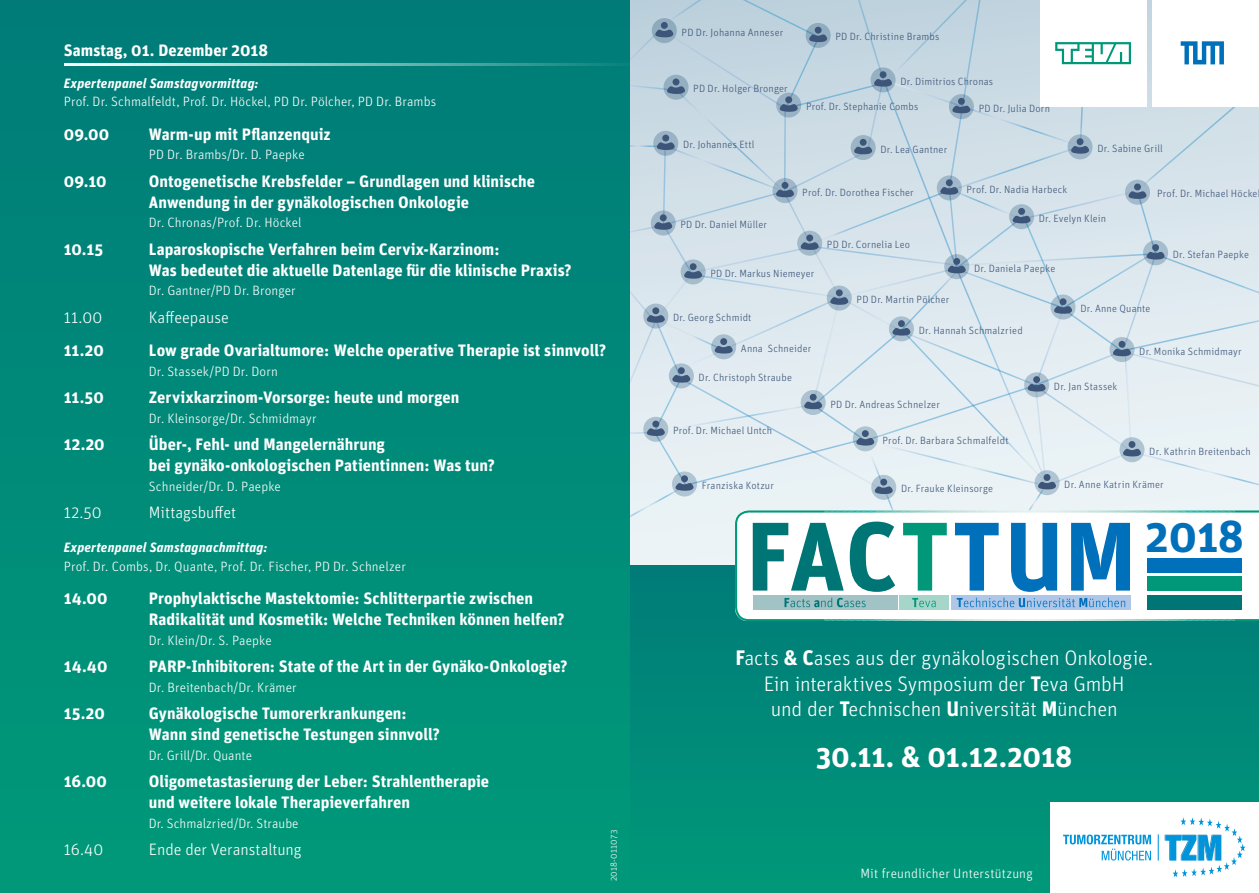
<style>
.page{position:relative;width:1259px;height:893px;background:#fff}
.page>*{position:absolute;margin:0;border:0;box-sizing:border-box;transform-origin:0 0}
.t1{font:700 44.7px "Unit OT";color:#0070ba}
.t2{font:700 29.4px "Unit OT";letter-spacing:-.005em;color:#fff}
.t3{font:300 21px/25.5px "Unit OT";letter-spacing:-.01em;color:#fff;text-align:center}
.t4{font:700 16.5px/21px "Unit OT";color:#fff}
.t5{font:300 16.5px "Unit OT";color:#fff}
.Name_0_6{font:300 13.5px "Unit Pro";letter-spacing:.01em;color:#fff}
.Refs{font:300 13.5px "Unit Pro";letter-spacing:.005em;color:#fff}
.TAg{font:italic 700 13.5px "Unit Pro";letter-spacing:.015em;color:#fff}
.t6{font:300 13.5px "Unit OT";letter-spacing:.015em;color:#fff}
.TAg-2{font:300 13.5px "Unit Pro";letter-spacing:.01em;color:#fff}
.t7{font:300 10.5px "Unit OT";letter-spacing:.015em;color:#3d5578}
.t8{font:300 9px "Unit OT";letter-spacing:.025em;color:#fff}
.s1{font-weight:700}
</style>
<div class="page">
<div style="left:617px;top:566px;width:642px;height:327px;background:#008b79"></div>
<div style="left:0;top:0;width:629px;height:893px;background:linear-gradient(to bottom,#007b78,#009979)"></div>
<hr style="left:64px;top:64px;width:575px;height:2px;background:#fff">
<svg style="left:599px;top:0;width:660px;height:621px"></svg>
<div style="left:1050px;top:803px;width:209px;height:90px;background:#fff"></div>
<svg style="left:1164px;top:817px;width:81px;height:60px"></svg>
<svg style="left:1063px;top:834px;width:88px;height:26px"></svg>
<svg style="left:1157px;top:834px;width:1px;height:27px"></svg>
<p class="t4" style="left:64px;top:39px;width:206px">Samstag, 01. Dezember 2018</p>
<p class="TAg" style="left:64px;top:73px;width:196px">Expertenpanel Samstagvormittag:</p>
<p class="Refs" style="left:64px;top:93px;width:374px">Prof. Dr. Schmalfeldt, Prof. Dr. Höckel, PD Dr. Pölcher, PD Dr. Brambs</p>
<p class="t4" style="left:64px;top:123px;width:47px">09.00</p>
<p class="t4" style="left:149px;top:123px;width:183px">Warm-up mit Pflanzenquiz</p>
<p class="TAg-2" style="left:149px;top:146px;width:157px">PD Dr. Brambs/Dr. D. Paepke</p>
<p class="t4" style="left:64px;top:170px;width:44px">09.10</p>
<p class="t4" style="left:149px;top:170px;width:388px">Ontogenetische Krebsfelder – Grundlagen und klinische<br>Anwendung in der gynäkologischen Onkologie</p>
<p class="Name_0_6" style="left:149px;top:214px;width:154px">Dr. Chronas/Prof. Dr. Höckel</p>
<p class="t4" style="left:64px;top:238px;width:41px">10.15</p>
<p class="t4" style="left:149px;top:238px;width:424px">Laparoskopische Verfahren beim Cervix-Karzinom:<br>Was bedeutet die aktuelle Datenlage für die klinische Praxis?</p>
<p class="Name_0_6" style="left:149px;top:282px;width:148px">Dr. Gantner/PD Dr. Bronger</p>
<p class="t5" style="left:64px;top:307px;width:40px">11.00</p>
<p class="t5" style="left:149px;top:307px;width:82px">Kaffeepause</p>
<p class="t4" style="left:64px;top:340px;width:42px">11.20</p>
<p class="t4" style="left:149px;top:340px;width:459px">Low grade Ovarialtumore: Welche operative Therapie ist sinnvoll?</p>
<p class="Name_0_6" style="left:149px;top:362px;width:130px">Dr. Stassek/PD Dr. Dorn</p>
<p class="t4" style="left:64px;top:387px;width:41px">11.50</p>
<p class="t4" style="left:149px;top:387px;width:312px">Zervixkarzinom-Vorsorge: heute und morgen</p>
<p class="Name_0_6" style="left:149px;top:409px;width:169px">Dr. Kleinsorge/Dr. Schmidmayr</p>
<p class="t4" style="left:64px;top:434px;width:42px">12.20</p>
<p class="t4" style="left:149px;top:434px;width:347px">Über-, Fehl- und Mangelernährung<br>bei gynäko-onkologischen Patientinnen: Was tun?</p>
<p class="Name_0_6" style="left:149px;top:477px;width:133px">Schneider/Dr. D. Paepke</p>
<p class="t5" style="left:64px;top:503px;width:39px">12.50</p>
<p class="t5" style="left:149px;top:503px;width:89px">Mittagsbuffet</p>
<p class="TAg" style="left:64px;top:538px;width:205px">Expertenpanel Samstagnachmittag:</p>
<p class="Refs" style="left:64px;top:557px;width:344px">Prof. Dr. Combs, Dr. Quante, Prof. Dr. Fischer, PD Dr. Schnelzer</p>
<p class="t4" style="left:64px;top:588px;width:45px">14.00</p>
<p class="t4" style="left:149px;top:588px;width:417px">Prophylaktische Mastektomie: Schlitterpartie zwischen<br>Radikalität und Kosmetik: Welche Techniken können helfen?</p>
<p class="Name_0_6" style="left:149px;top:631px;width:124px">Dr. Klein/Dr. S. Paepke</p>
<p class="t4" style="left:64px;top:656px;width:45px">14.40</p>
<p class="t4" style="left:149px;top:656px;width:420px">PARP-Inhibitoren: State of the Art in der Gynäko-Onkologie?</p>
<p class="Name_0_6" style="left:149px;top:678px;width:149px">Dr. Breitenbach/Dr. Krämer</p>
<p class="t4" style="left:64px;top:703px;width:42px">15.20</p>
<p class="t4" style="left:149px;top:703px;width:293px">Gynäkologische Tumorerkrankungen:<br>Wann sind genetische Testungen sinnvoll?</p>
<p class="Refs" style="left:149px;top:746px;width:105px">Dr. Grill/Dr. Quante</p>
<p class="t4" style="left:64px;top:770px;width:44px">16.00</p>
<p class="t4" style="left:149px;top:770px;width:342px">Oligometastasierung der Leber: Strahlentherapie und weitere lokale Therapieverfahren</p>
<p class="Refs" style="left:149px;top:814px;width:151px">Dr. Schmalzried/Dr. Straube</p>
<p class="t5" style="left:64px;top:840px;width:41px">16.40</p>
<p class="t5" style="left:149px;top:840px;width:154px">Ende der Veranstaltung</p>
<p class="t8" style="left:608px;top:881px;width:53px;rotate:-90deg">2018-011073</p>
<p class="t7" style="left:681px;top:26px;width:103px">PD Dr. Johanna Anneser</p>
<p class="t7" style="left:693px;top:82px;width:96px">PD Dr. Holger Bronger</p>
<p class="t7" style="left:683px;top:139px;width:73px">Dr. Johannes Ettl</p>
<p class="t7" style="left:680px;top:218px;width:88px">PD Dr. Daniel Müller</p>
<p class="t7" style="left:835px;top:31px;width:106px">PD Dr. Christine Brambs</p>
<p class="t7" style="left:900px;top:75px;width:94px">Dr. Dimitrios Chronas</p>
<p class="t7" style="left:806px;top:100px;width:114px">Prof. Dr. Stephanie Combs</p>
<p class="t7" style="left:978px;top:102px;width:73px">PD Dr. Julia Dorn</p>
<p class="t7" style="left:880px;top:143px;width:68px">Dr. Lea Gantner</p>
<p class="t7" style="left:1097px;top:142px;width:67px">Dr. Sabine Grill</p>
<p class="t7" style="left:802px;top:186px;width:113px">Prof. Dr. Dorothea Fischer</p>
<p class="t7" style="left:966px;top:183px;width:102px">Prof. Dr. Nadia Harbeck</p>
<p class="t7" style="left:1157px;top:187px;width:102px">Prof. Dr. Michael Höcke</p>
<p class="t7" style="left:1039px;top:212px;width:69px">Dr. Evelyn Klein</p>
<p class="t7" style="left:827px;top:238px;width:85px">PD Dr. Cornelia Leo</p>
<p class="t7" style="left:1172px;top:248px;width:78px">Dr. Stefan Paepke</p>
<p class="t7" style="left:710px;top:267px;width:106px">PD Dr. Markus Niemeyer</p>
<p class="t7" style="left:673px;top:311px;width:80px">Dr. Georg Schmidt</p>
<p class="t7" style="left:741px;top:342px;width:72px">Anna Schneider</p>
<p class="t7" style="left:698px;top:371px;width:95px">Dr. Christoph Straube</p>
<p class="t7" style="left:673px;top:424px;width:101px">Prof. Dr. Michael Untch</p>
<p class="t7" style="left:702px;top:479px;width:74px">Franziska Kotzur</p>
<p class="t7" style="left:856px;top:293px;width:94px">PD Dr. Martin Pölcher</p>
<p class="t7" style="left:974px;top:262px;width:83px">Dr. Daniela Paepke</p>
<p class="t7" style="left:918px;top:324px;width:105px">Dr. Hannah Schmalzried</p>
<p class="t7" style="left:1080px;top:302px;width:72px">Dr. Anne Quante</p>
<p class="t7" style="left:1139px;top:345px;width:104px">Dr. Monika Schmidmayr</p>
<p class="t7" style="left:830px;top:398px;width:111px">PD Dr. Andreas Schnelzer</p>
<p class="t7" style="left:882px;top:434px;width:127px">Prof. Dr. Barbara Schmalfeldt</p>
<p class="t7" style="left:901px;top:483px;width:94px">Dr. Frauke Kleinsorge</p>
<p class="t7" style="left:1054px;top:380px;width:65px">Dr. Jan Stassek</p>
<p class="t7" style="left:1149px;top:445px;width:103px">Dr. Kathrin Breitenbach</p>
<p class="t7" style="left:1064px;top:478px;width:101px">Dr. Anne Katrin Krämer</p>
<p class="t1" style="left:1145px;top:507px;width:100px">2018</p>
<p class="t3" style="left:735px;top:645px;width:419px"><span class="s1">F</span>acts <span class="s1">&amp; C</span>ases aus der gynäkologischen Onkologie.<br>Ein interaktives Symposium der <span class="s1">T</span>eva GmbH<br>und der <span class="s1">T</span>echnischen <span class="s1">U</span>niversität <span class="s1">M</span>ünchen</p>
<p class="t2" style="left:816px;top:738px;width:258px">30.11. &amp; 01.12.2018</p>
<p class="t6" style="left:860px;top:865px;width:174px">Mit freundlicher Unterstützung</p>
</div>
